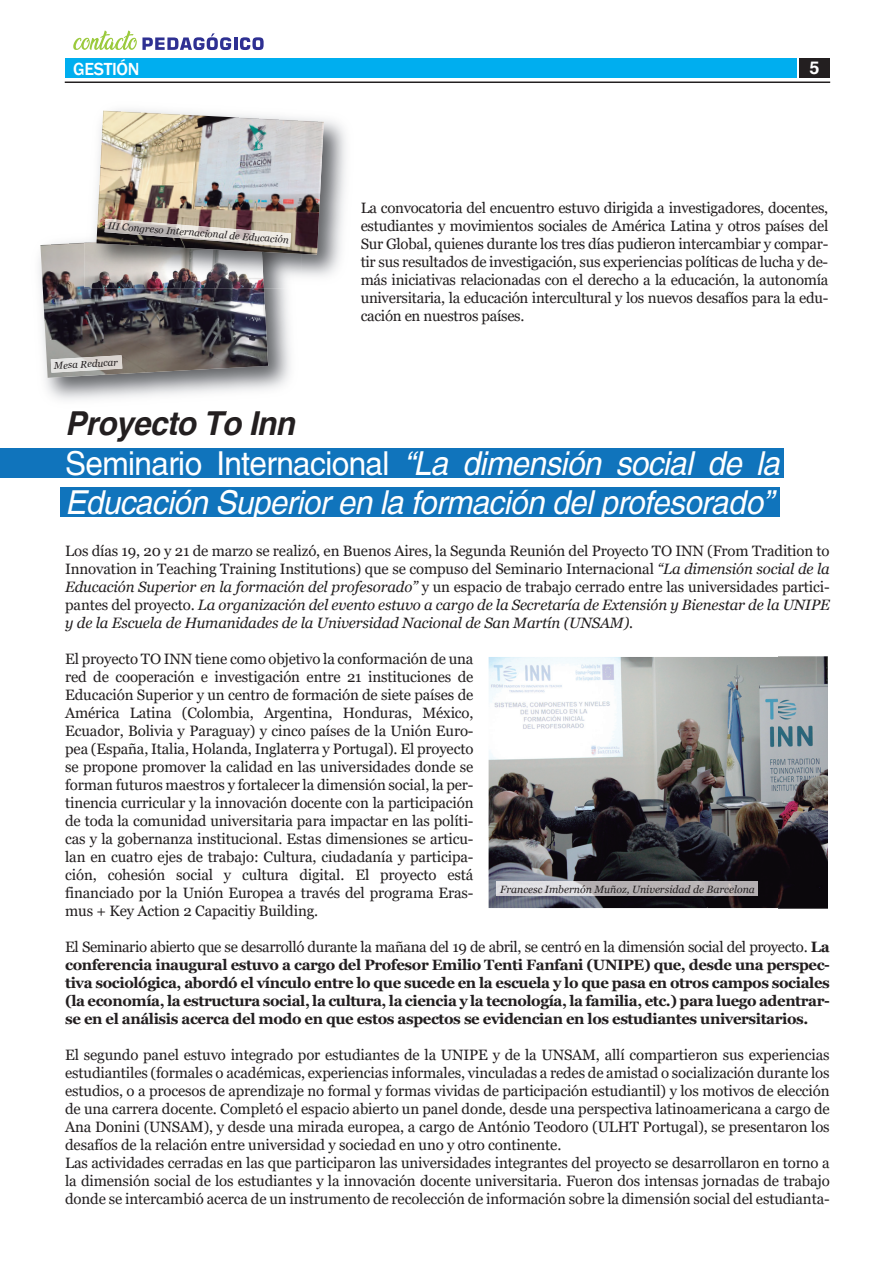
<style>
.page{position:relative;width:893px;height:1263px;background:#fff}
.page>*{position:absolute;margin:0;border:0;box-sizing:border-box;transform-origin:0 0}
.t1{font:italic 33px/39.6px "Switzerland";letter-spacing:-.02em;color:#fff;scale:.96 1}
.t2{font:500 18px "Franklin Gothic";letter-spacing:-.02em;color:#fff}
.t3{font:700 18px "Switzerland";color:#fff}
.t4{font:15px/18px "Georgia";letter-spacing:-.01em;color:#231f20;text-align:justify}
.t5{font:700 15px/18px "Georgia";letter-spacing:-.025em;color:#231f20;text-align:justify}
.t6{font:italic 10.5px "Georgia";color:#231f20}
.t7{font:italic 9.9px "Georgia";color:#231f20}
.s1{font-weight:700;color:#231f20}
.s2{font-style:normal}
.s3{font-style:italic}
.s4{font-weight:400}
</style>
<div class="page">
<img style="left:489px;top:657px;width:339px;height:251px">
<div style="left:0;top:448px;width:783px;height:30px;background:#1074bc"></div>
<div style="left:60px;top:487px;width:720px;height:30px;background:#1074bc"></div>
<hr style="left:65px;top:81px;width:765px;height:2px;background:#231f20">
<div style="left:65px;top:58px;width:731px;height:20px;background:#00aeef"></div>
<div style="left:799px;top:58px;width:31px;height:20px;background:#231f20"></div>
<img style="left:497px;top:882px;width:260px;height:14px">
<img style="left:72px;top:411px;width:189px;height:1px">
<img style="left:40px;top:243px;width:228px;height:135px">
<img style="left:51px;top:355px;width:71px;height:18px">
<img style="left:95px;top:109px;width:251px;height:168px">
<img style="left:84px;top:220px;width:218px;height:68px">
<img style="left:84px;top:242px;width:180px;height:46px">
<img style="left:96px;top:111px;width:228px;height:144px">
<img style="left:105px;top:219px;width:186px;height:28px">
<svg style="left:73px;top:31px;width:191px;height:19px"></svg>
<p class="t2" style="left:73px;top:57px;width:68px">GESTIÓN</p>
<p class="t3" style="left:810px;top:57px;width:12px">5</p>
<p class="t7" style="left:108px;top:220px;width:183px;rotate:4deg">III Congreso Internacional de Educación</p>
<p class="t7" style="left:54px;top:359px;width:66px;rotate:-3deg">Mesa Reducar</p>
<p class="t4" style="left:361px;top:199px;width:469px">La convocatoria del encuentro estuvo dirigida a investigadores, docentes, estudiantes y movimientos sociales de América Latina y otros países del Sur Global, quienes durante los tres días pudieron intercambiar y compar&shy;tir sus resultados de investigación, sus experiencias políticas de lucha y de&shy;más iniciativas relacionadas con el derecho a la educación, la autonomía universitaria, la educación intercultural y los nuevos desafíos para la edu&shy;cación en nuestros países.</p>
<h1 class="t1" style="left:65px;top:403px;width:746px"><span class="s1">Proyecto To Inn<br></span><span class="s2">Seminario Internacional</span> “La dimensión social de la<br>Educación Superior en la formación del profesorado”</h1>
<p class="t4" style="left:65px;top:542px;width:766px">Los días 19, 20 y 21 de marzo se realizó, en Buenos Aires, la Segunda Reunión del Proyecto TO INN (From Tradition to Innovation in Teaching Training Institutions) que se compuso del Seminario Internacional <span class="s3">“La dimensión social de la Educación Superior en la formación del profesorado”</span> y un espacio de trabajo cerrado entre las universidades partici&shy;pantes del proyecto. <span class="s3">La organización del evento estuvo a cargo de la Secretaría de Extensión y Bienestar de la UNIPE y de la Escuela de Humanidades de la Universidad Nacional de San Martín (UNSAM).</span></p>
<p class="t4" style="left:65px;top:650px;width:410px">El proyecto TO INN tiene como objetivo la conformación de una red de cooperación e investigación entre 21 instituciones de Educación Superior y un centro de formación de siete países de América Latina (Colombia, Argentina, Honduras, México, Ecuador, Bolivia y Paraguay) y cinco países de la Unión Euro&shy;pea (España, Italia, Holanda, Inglaterra y Portugal). El proyecto se propone promover la calidad en las universidades donde se forman futuros maestros y fortalecer la dimensión social, la per&shy;tinencia curricular y la innovación docente con la participación de toda la comunidad universitaria para impactar en las políti&shy;cas y la gobernanza institucional. Estas dimensiones se articu&shy;lan en cuatro ejes de trabajo: Cultura, ciudadanía y participa&shy;ción, cohesión social y cultura digital. El proyecto está financiado por la Unión Europea a través del programa Eras&shy;mus + Key Action 2 Capacitiy Building.</p>
<p class="t5" style="left:65px;top:938px;width:766px"><span class="s4">El Seminario abierto que se desarrolló durante la mañana del 19 de abril, se centró en la dimensión social del proyecto.</span> La conferencia inaugural estuvo a cargo del Profesor Emilio Tenti Fanfani (UNIPE) que, desde una perspec&shy;tiva sociológica, abordó el vínculo entre lo que sucede en la escuela y lo que pasa en otros campos sociales (la economía, la estructura social, la cultura, la ciencia y la tecnología, la familia, etc.) para luego adentrar&shy;se en el análisis acerca del modo en que estos aspectos se evidencian en los estudiantes universitarios.</p>
<p class="t4" style="left:65px;top:1046px;width:766px;text-align:left">El segundo panel estuvo integrado por estudiantes de la UNIPE y de la UNSAM, allí compartieron sus experiencias estudiantiles (formales o académicas, experiencias informales, vinculadas a redes de amistad o socialización durante los estudios, o a procesos de aprendizaje no formal y formas vividas de participación estudiantil) y los motivos de elección de una carrera docente. Completó el espacio abierto un panel donde, desde una perspectiva latinoamericana a cargo de Ana Donini (UNSAM), y desde una mirada europea, a cargo de António Teodoro (ULHT Portugal), se presentaron los desafíos de la relación entre universidad y sociedad en uno y otro continente.<br>Las actividades cerradas en las que participaron las universidades integrantes del proyecto se desarrollaron en torno a la dimensión social de los estudiantes y la innovación docente universitaria. Fueron dos intensas jornadas de trabajo donde se intercambió acerca de un instrumento de recolección de información sobre la dimensión social del estudianta-</p>
<p class="t6" style="left:500px;top:882px;width:256px">Francesc Imbernón Muñoz, Universidad de Barcelona</p>
</div>
